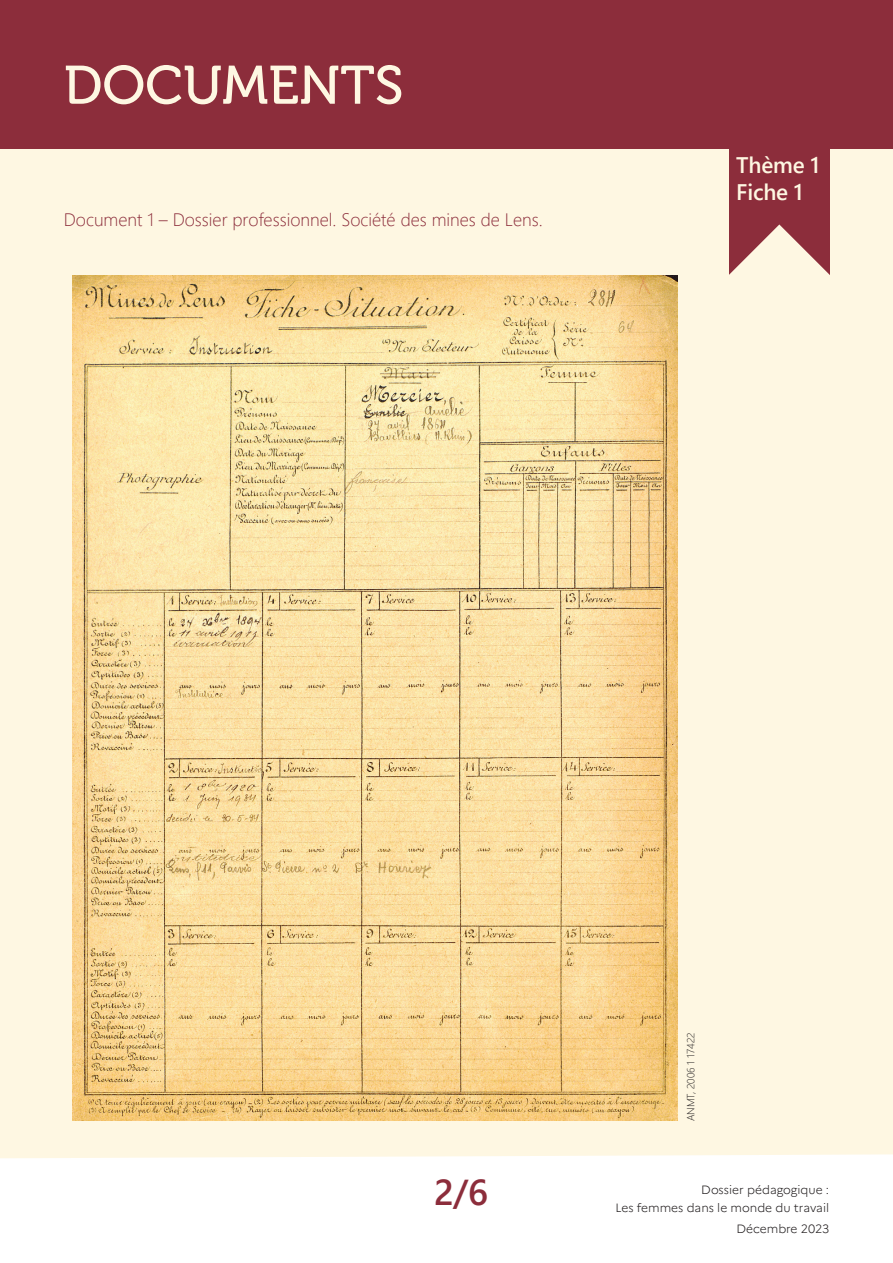
<style>
.page{position:relative;width:893px;height:1263px;background:#fff}
.page>*{position:absolute;margin:0;border:0;box-sizing:border-box;transform-origin:0 0}
.t1{font:54px "Museo 500";color:#fef7e2}
.t2{font:700 45px "Yu Gothic UI";letter-spacing:-.01em;color:#fff}
.t3{font:700 36px "Yu Gothic UI";color:#8c2d3b}
.t4{font:700 22.5px/27px "Yu Gothic UI";letter-spacing:-.01em;color:#fef7e2}
.t5{font:300 18px "Yu Gothic UI";color:#8c2d3b}
.t6{font:300 12px/18px "Marianne";color:#231f20;text-align:right}
.t7{font:300 10.5px "Yu Gothic UI";color:#231f20}
</style>
<div class="page">
<div style="left:0;top:149px;width:893px;height:1009px;background:#fef7e2"></div>
<div style="left:0;top:0;width:893px;height:149px;background:#8c2d3b"></div>
<div style="left:729px;top:147px;width:100px;height:129px;background:#8c2d3b"></div>
<svg style="left:723px;top:224px;width:112px;height:112px"></svg>
<img style="left:73px;top:276px;width:605px;height:845px">
<h1 class="t1" style="left:64px;top:56px;width:341px">DOCUMENTS</h1>
<h2 class="t2" style="left:64px;top:75px;width:310px">Fiche questions</h2>
<p class="t5" style="left:64px;top:203px;width:481px">Document 1 – Dossier professionnel. Société des mines de Lens.</p>
<h3 class="t4" style="left:736px;top:152px;width:85px">Thème 1<br>Fiche 1</h3>
<h3 class="t3" style="left:434px;top:1171px;width:56px">2/6</h3>
<p class="t7" style="left:681px;top:1121px;width:90px;rotate:-90deg">ANMT, 2006 1 17422</p>
<p class="t6" style="left:615px;top:1179px;width:215px">Dossier pédagogique :<br>Les femmes dans le monde du travail</p>
<p class="t6" style="left:736px;top:1219px;width:94px">Décembre 2023</p>
</div>
